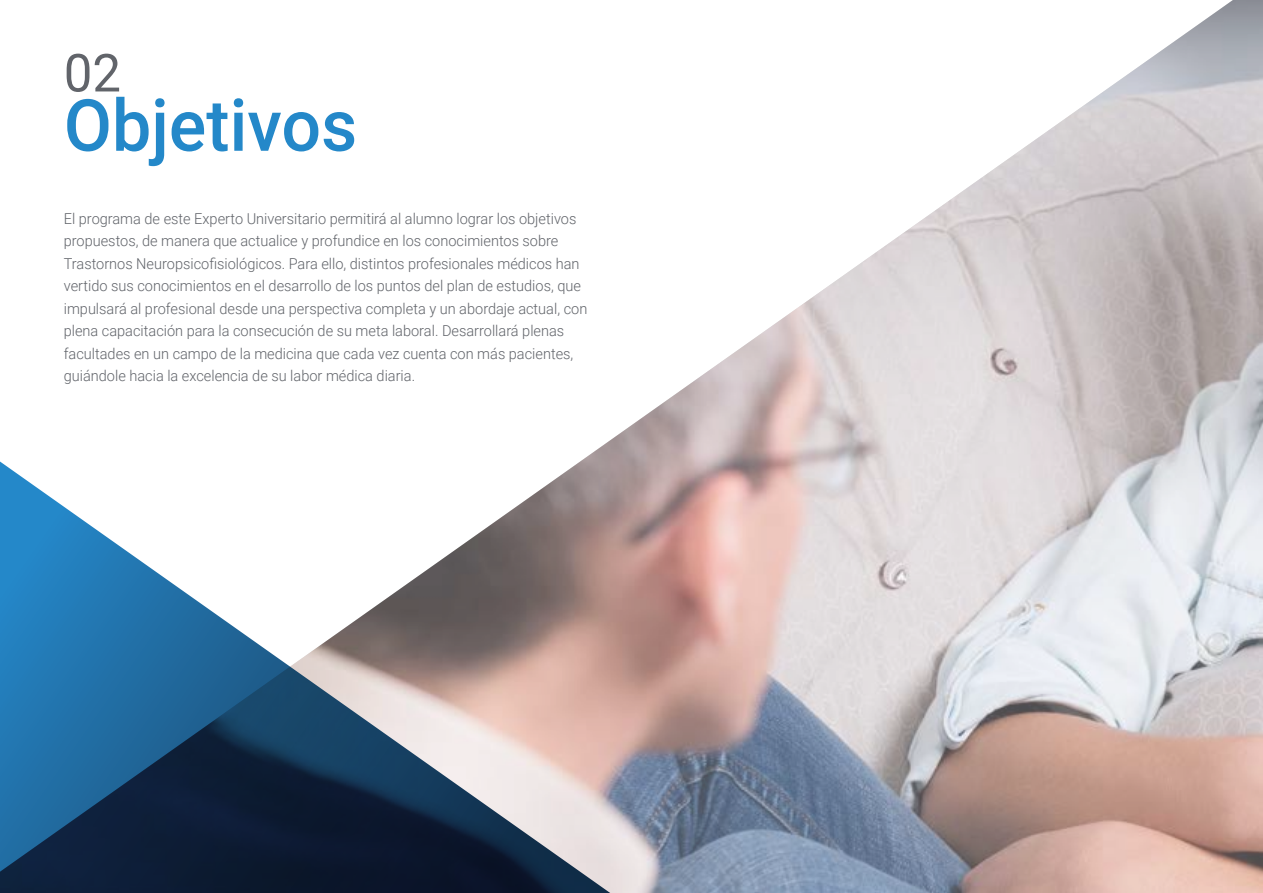
<style>
.page{position:relative;width:1263px;height:893px;background:#fff}
.page>*{position:absolute;margin:0;border:0;box-sizing:border-box;transform-origin:0 0}
.t1{font:500 72px "Roboto";color:#2488c9}
.t2{font:52.5px "Roboto";color:#61646a}
.t3{font:300 15px/22.5px "Roboto";color:#61646a}
</style>
<div class="page">
<img style="left:602px;top:0;width:661px;height:893px">
<svg style="left:0;top:446px;width:640px;height:447px"></svg>
<h2 class="t2" style="left:64px;top:36px;width:59px">02</h2>
<h1 class="t1" style="left:64px;top:75px;width:295px">Objetivos</h1>
<p class="t3" style="left:64px;top:207px;width:525px">El programa de este Experto Universitario permitirá al alumno lograr los objetivos propuestos, de manera que actualice y profundice en los conocimientos sobre Trastornos Neuropsicofisiológicos. Para ello, distintos profesionales médicos han vertido sus conocimientos en el desarrollo de los puntos del plan de estudios, que impulsará al profesional desde una perspectiva completa y un abordaje actual, con plena capacitación para la consecución de su meta laboral. Desarrollará plenas facultades en un campo de la medicina que cada vez cuenta con más pacientes, guiándole hacia la excelencia de su labor médica diaria.</p>
</div>
